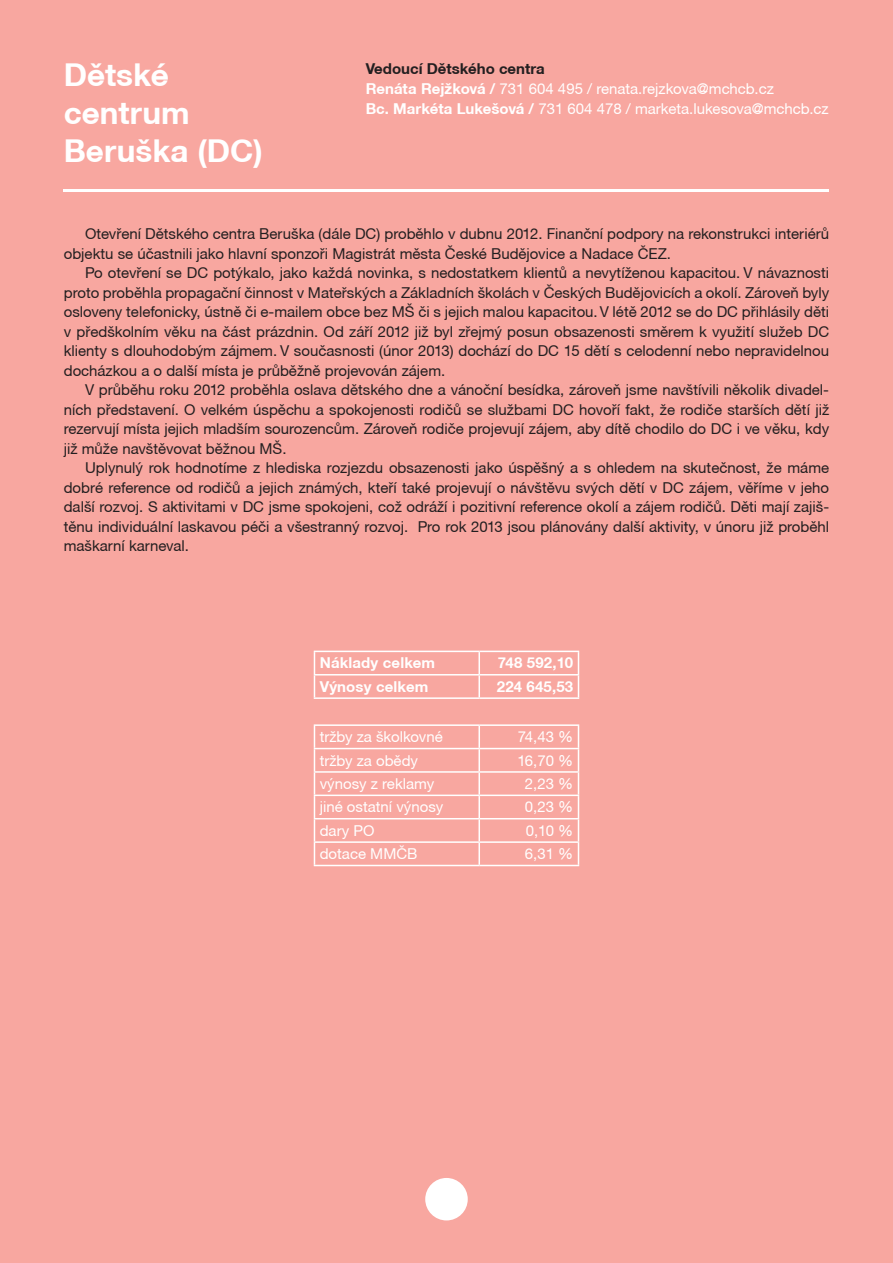
<style>
.page{position:relative;width:893px;height:1263px;background:#f8a7a0}
.page>*{position:absolute;margin:0;border:0;box-sizing:border-box;transform-origin:0 0}
.t1{font:700 31.5px/37.8px "Helvetica Neue CE";color:#fff}
.t2{font:15px/19.5px "Helvetica Neue CE";color:#231f20;text-align:justify}
.t3{font:15px/19.5px "Helvetica Neue CE";color:#fff}
.t4{font:700 15px "Helvetica Neue CE";letter-spacing:.01em;color:#fff}
.s1{font-weight:700;color:#231f20}
.s2{font-weight:700}
</style>
<div class="page">
<div style="left:425px;top:1178px;width:43px;height:42px;background:#fff;border-radius:50%"></div>
<hr style="left:64px;top:189px;width:765px;height:2px;background:#fff">
<hr style="left:314px;top:651px;width:165px;height:1px;background:#fff">
<hr style="left:479px;top:651px;width:100px;height:1px;background:#fff">
<hr style="left:478px;top:652px;width:2px;height:22px;background:#fff">
<hr style="left:314px;top:674px;width:165px;height:1px;background:#fff">
<svg style="left:314px;top:652px;width:1px;height:45px"></svg>
<hr style="left:479px;top:674px;width:100px;height:1px;background:#fff">
<hr style="left:478px;top:675px;width:2px;height:22px;background:#fff">
<svg style="left:578px;top:652px;width:1px;height:45px"></svg>
<hr style="left:314px;top:697px;width:165px;height:2px;background:#fff">
<hr style="left:479px;top:697px;width:100px;height:2px;background:#fff">
<hr style="left:314px;top:724px;width:165px;height:2px;background:#fff">
<hr style="left:479px;top:724px;width:100px;height:2px;background:#fff">
<hr style="left:478px;top:726px;width:2px;height:22px;background:#fff">
<hr style="left:314px;top:748px;width:165px;height:1px;background:#fff">
<hr style="left:479px;top:748px;width:100px;height:1px;background:#fff">
<hr style="left:478px;top:749px;width:2px;height:22px;background:#fff">
<hr style="left:314px;top:771px;width:165px;height:2px;background:#fff">
<hr style="left:479px;top:771px;width:100px;height:2px;background:#fff">
<hr style="left:478px;top:773px;width:2px;height:21px;background:#fff">
<hr style="left:314px;top:794px;width:165px;height:2px;background:#fff">
<hr style="left:479px;top:794px;width:100px;height:2px;background:#fff">
<hr style="left:478px;top:796px;width:2px;height:22px;background:#fff">
<hr style="left:314px;top:818px;width:165px;height:1px;background:#fff">
<hr style="left:479px;top:818px;width:100px;height:1px;background:#fff">
<hr style="left:478px;top:819px;width:2px;height:22px;background:#fff">
<hr style="left:314px;top:841px;width:165px;height:2px;background:#fff">
<svg style="left:314px;top:726px;width:1px;height:139px"></svg>
<hr style="left:479px;top:841px;width:100px;height:2px;background:#fff">
<hr style="left:478px;top:843px;width:2px;height:22px;background:#fff">
<svg style="left:578px;top:726px;width:1px;height:139px"></svg>
<hr style="left:314px;top:865px;width:165px;height:1px;background:#fff">
<hr style="left:479px;top:865px;width:100px;height:1px;background:#fff">
<h1 class="t1" style="left:64px;top:57px;width:200px">Dětské centrum<br>Beruška (DC)</h1>
<p class="t3" style="left:366px;top:60px;width:465px"><span class="s1">Vedoucí Dětského centra<br></span><span class="s2">Renáta Rejžková /</span> 731 604 495 / renata.rejzkova@mchcb.cz<br><span class="s2">Bc. Markéta Lukešová /</span> 731 604 478 / marketa.lukesova@mchcb.cz</p>
<p class="t2" style="left:64px;top:224px;width:767px;text-indent:21px">Otevření Dětského centra Beruška (dále DC) proběhlo v dubnu 2012. Finanční podpory na rekonstrukci interiérů objektu se účastnili jako hlavní sponzoři Magistrát města České Budějovice a Nadace ČEZ.</p>
<p class="t2" style="left:64px;top:263px;width:767px;text-indent:21px">Po otevření se DC potýkalo, jako každá novinka, s nedostatkem klientů a nevytíženou kapacitou. V návaznosti proto proběhla propagační činnost v Mateřských a Základních školách v Českých Budějovicích a okolí. Zároveň byly osloveny telefonicky, ústně či e-mailem obce bez MŠ či s jejich malou kapacitou. V létě 2012 se do DC přihlásily děti v předškolním věku na část prázdnin. Od září 2012 již byl zřejmý posun obsazenosti směrem k využití služeb DC klienty s dlouhodobým zájmem. V současnosti (únor 2013) dochází do DC 15 dětí s celodenní nebo nepravidelnou docházkou a o další místa je průběžně projevován zájem.</p>
<p class="t2" style="left:64px;top:380px;width:767px;text-indent:21px">V průběhu roku 2012 proběhla oslava dětského dne a vánoční besídka, zároveň jsme navštívili několik divadel&shy;ních představení. O velkém úspěchu a spokojenosti rodičů se službami DC hovoří fakt, že rodiče starších dětí již rezervují místa jejich mladším sourozencům. Zároveň rodiče projevují zájem, aby dítě chodilo do DC i ve věku, kdy již může navštěvovat běžnou MŠ.</p>
<p class="t2" style="left:64px;top:458px;width:767px;text-indent:21px">Uplynulý rok hodnotíme z hlediska rozjezdu obsazenosti jako úspěšný a s ohledem na skutečnost, že máme dobré reference od rodičů a jejich známých, kteří také projevují o návštěvu svých dětí v DC zájem, věříme v jeho další rozvoj. S aktivitami v DC jsme spokojeni, což odráží i pozitivní reference okolí a zájem rodičů. Děti mají zajiš&shy;těnu individuální laskavou péči a všestranný rozvoj. Pro rok 2013 jsou plánovány další aktivity, v únoru již proběhl maškarní karneval.</p>
<p class="t4" style="left:320px;top:654px;width:117px">Náklady celkem</p>
<p class="t4" style="left:498px;top:654px;width:77px">748 592,10</p>
<p class="t4" style="left:320px;top:677px;width:110px">Výnosy celkem</p>
<p class="t4" style="left:497px;top:677px;width:78px">224 645,53</p>
<p class="t3" style="left:320px;top:727px;width:125px">tržby za školkovné</p>
<p class="t3" style="left:518px;top:727px;width:57px">74,43 %</p>
<p class="t3" style="left:320px;top:751px;width:100px">tržby za obědy</p>
<p class="t3" style="left:517px;top:751px;width:57px">16,70 %</p>
<p class="t3" style="left:320px;top:774px;width:116px">výnosy z reklamy</p>
<p class="t3" style="left:525px;top:774px;width:50px">2,23 %</p>
<p class="t3" style="left:320px;top:797px;width:125px">jiné ostatní výnosy</p>
<p class="t3" style="left:525px;top:797px;width:50px">0,23 %</p>
<p class="t3" style="left:320px;top:821px;width:56px">dary PO</p>
<p class="t3" style="left:526px;top:821px;width:49px">0,10 %</p>
<p class="t3" style="left:320px;top:844px;width:99px">dotace MMČB</p>
<p class="t3" style="left:525px;top:844px;width:50px">6,31 %</p>
</div>
